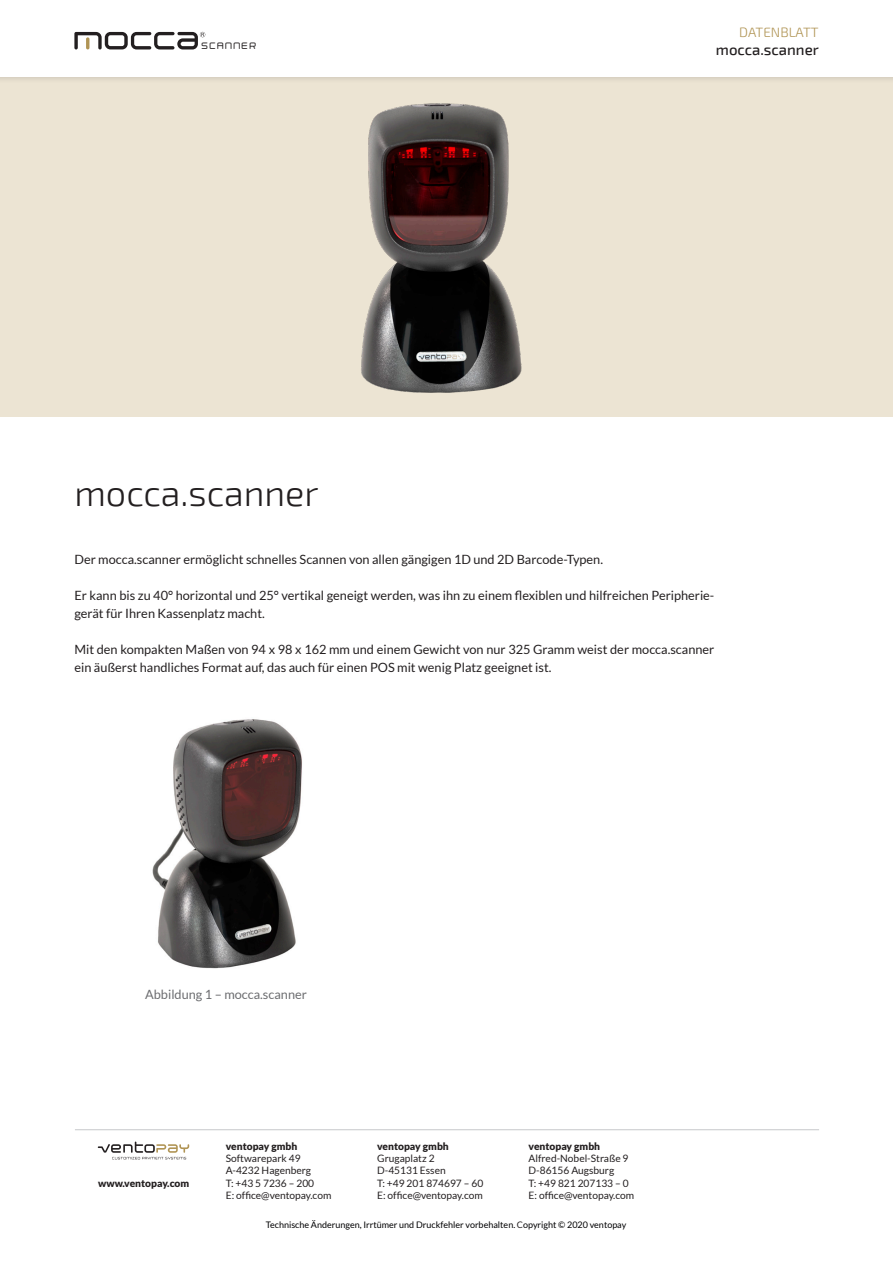
<style>
.page{position:relative;width:893px;height:1263px;background:#fff}
.page>*{position:absolute;margin:0;border:0;box-sizing:border-box;transform-origin:0 0}
.t1{font:300 36px "Exo 2";color:#231f20}
.t2{font:500 15px "Exo 2";color:#231f20}
.t3{font:300 13.5px "Exo 2";color:#b09454}
.t4{font:12.75px/18px "Lato";color:#231f20}
.t5{font:12.75px "Lato";color:#6c6d70}
.t6{font:10.2px/12.3px "Lato";color:#231f20}
.t7{font:900 10.2px "Lato";color:#231f20}
.t8{font:9px "Lato";color:#000002}
.t9{font:500 8.1px "Neogrey";letter-spacing:.15em;color:#231f20}
.s1{color:#231f20}
</style>
<div class="page">
<hr style="left:75px;top:1129px;width:744px;height:1px;background:#c7c8ca">
<svg style="left:98px;top:1141px;width:91px;height:18px"></svg>
<img style="left:152px;top:719px;width:150px;height:250px">
<div style="left:0;top:77px;width:893px;height:340px;background:#ece4d3"></div>
<img style="left:361px;top:103px;width:161px;height:290px">
<div style="left:0;top:0;width:893px;height:84px;background:#e3dbcb"></div>
<div style="left:0;top:0;width:893px;height:77px;background:#fff"></div>
<svg style="left:74px;top:32px;width:131px;height:17px"></svg>
<p class="t9" style="left:202px;top:41px;width:56px">SCANNER</p>
<h1 class="t1" style="left:74px;top:472px;width:246px">mocca.scanner</h1>
<p class="t3" style="left:739px;top:24px;width:81px">DATENBLATT</p>
<p class="t2" style="left:716px;top:41px;width:104px">mocca.scanner</p>
<p class="t4" style="left:74px;top:550px;width:530px">Der mocca.scanner ermöglicht schnelles Scannen von allen gängigen 1D und 2D Barcode-Typen.</p>
<p class="t4" style="left:74px;top:586px;width:641px">Er kann bis zu 40° horizontal und 25° vertikal geneigt werden, was ihn zu einem flexiblen und hilfreichen Peripherie&shy;gerät für Ihren Kassenplatz macht.</p>
<p class="t4" style="left:74px;top:640px;width:641px">Mit den kompakten Maßen von 94 x 98 x 162 mm und einem Gewicht von nur 325 Gramm weist der mocca.scanner ein äußerst handliches Format auf, das auch für einen POS mit wenig Platz geeignet ist.</p>
<p class="t5" style="left:145px;top:988px;width:163px">Abbildung 1 – mocca.scanner</p>
<p class="t7" style="left:98px;top:1177px;width:93px">www.ventopay.com</p>
<p class="t7" style="left:226px;top:1140px;width:73px">ventopay gmbh</p>
<p class="t6" style="left:226px;top:1152px;width:107px">Softwarepark 49<br>A-4232 Hagenberg<br>T: +43 5 7236 – 200<br>E: office@ventopay.com</p>
<p class="t7" style="left:529px;top:1140px;width:73px">ventopay gmbh</p>
<p class="t6" style="left:529px;top:1152px;width:107px">Alfred-Nobel-Straße 9<br>D-86156 Augsburg<br>T: +49 821 207133 – 0<br>E: office@ventopay.com</p>
<p class="t8" style="left:266px;top:1220px;width:362px">Technische Änderungen, Irrtümer und Druckfehler vorbehalten. <span class="s1">C</span>opyright © 2020 ventopay</p>
<p class="t7" style="left:377px;top:1140px;width:73px">ventopay gmbh</p>
<p class="t6" style="left:377px;top:1152px;width:108px">Grugaplatz 2<br>D-45131 Essen<br>T: +49 201 874697 – 60<br>E: office@ventopay.com</p>
</div>
